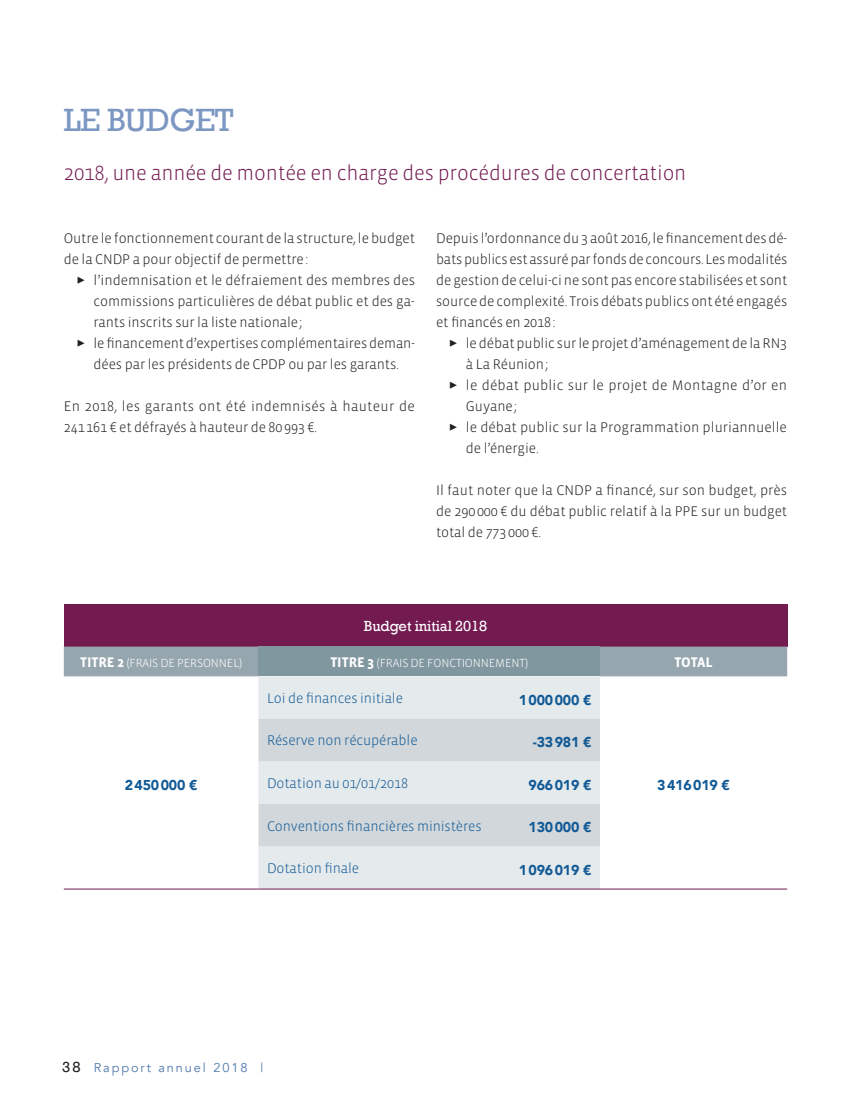
<style>
.page{position:relative;width:851px;height:1106px;background:#fff}
.page>*{position:absolute;margin:0;border:0;box-sizing:border-box;transform-origin:0 0}
.TXT_COURANT{font:33px "Rockwell";letter-spacing:-.02em;color:#7c97c2}
.TXT_COURANT-2{font:300 21px "Vista Sans";letter-spacing:-.01em;color:#731a51}
.TXT_COURANT-3{font:15px "Rockwell";letter-spacing:-.01em;color:#fff}
.TXT_COURANT-4{font:300 14.25px/21px "Vista Sans";letter-spacing:-.01em;color:#231f20}
.TXT_COURANT-5{font:300 14.25px "Vista Sans";letter-spacing:-.01em;color:#125a96}
.TXT_COURANT-6{font:300 14.25px/21px "Vista Sans";letter-spacing:.02em;color:#231f20}
.TXT_COURANT-7{font:900 14.25px "Avenir";letter-spacing:-.01em;color:#125a96}
.TXT_COURANT-8{font:300 14.25px/21px "Vista Sans";letter-spacing:.015em;color:#231f20}
.TXT_COURANT-9{font:700 14.25px "Vista Sans";letter-spacing:-.01em;color:#fff}
.t1{font:12.75px "Avenir";letter-spacing:.15em;color:#517aae}
.TXT_COURANT-10{font:300 12px "Vista Sans";letter-spacing:-.01em;color:#fff}
.s1{font-weight:700;font-size:14.25px}
.s2{font-family:"Rockwell";font-size:15px;color:#231f20}
</style>
<div class="page">
<div style="left:64px;top:604px;width:723px;height:42px;background:#731a51"></div>
<div style="left:64px;top:646px;width:723px;height:30px;background:#96a6ae"></div>
<div style="left:258px;top:646px;width:342px;height:30px;background:#81979f"></div>
<div style="left:258px;top:676px;width:342px;height:212px;background:#e5eaec"></div>
<svg style="left:258px;top:719px;width:342px;height:127px;background:#d7dde0"></svg>
<hr style="left:64px;top:888px;width:194px;height:1px;background:#731a51">
<hr style="left:600px;top:888px;width:187px;height:1px;background:#731a51">
<hr style="left:258px;top:888px;width:238px;height:1px;background:#731a51">
<hr style="left:496px;top:888px;width:104px;height:1px;background:#731a51">
<p class="TXT_COURANT" style="left:64px;top:101px;width:171px">LE BUDGET</p>
<p class="TXT_COURANT-2" style="left:64px;top:162px;width:624px">2018, une année de montée en charge des procédures de concertation</p>
<p class="TXT_COURANT-4" style="left:64px;top:228px;width:352px">Outre le fonctionnement courant de la structure, le budget de la CNDP a pour objectif de permettre:</p>
<p class="TXT_COURANT-4" style="left:94px;top:270px;width:323px;text-align:justify;text-indent:-17px">✓ l’indemnisation et le défraiement des membres des commissions particulières de débat public et des ga&shy;rants inscrits sur la liste nationale;</p>
<p class="TXT_COURANT-4" style="left:77px;top:333px;width:340px;text-align:center">✓ lefinancementd’expertises complémentairesdeman&shy;dées par les présidents de CPDP ou par les garants.</p>
<p class="TXT_COURANT-6" style="left:64px;top:396px;width:352px">En 2018, les garants ont été indemnisés à hauteur de<br>241161 € et défrayés à hauteur de 80993 €.</p>
<p class="TXT_COURANT-4" style="left:436px;top:228px;width:352px;text-align:justify">Depuis l’ordonnancedu3 août 2016,lefinancementdesdé&shy;bats publics est assuré par fonds de concours. Les modalités de gestion de celui-ci ne sont pas encore stabilisées et sont source de complexité. Trois débats publics ont été engagés et financés en 2018:</p>
<p class="TXT_COURANT-4" style="left:466px;top:333px;width:323px;text-indent:-17px">✓ le débat public sur le projet d’aménagement de la RN3 à La Réunion;</p>
<p class="TXT_COURANT-8" style="left:466px;top:375px;width:322px;text-indent:-17px">✓ le débat public sur le projet de Montagne d’or en<br>Guyane;</p>
<p class="TXT_COURANT-4" style="left:466px;top:417px;width:322px;text-indent:-17px">✓ le débat public sur la Programmation pluriannuelle de l’énergie.</p>
<p class="TXT_COURANT-4" style="left:436px;top:480px;width:352px;text-align:justify">Il faut noter que la CNDP a financé, sur son budget, près de 290000 € du débat public relatif à la PPE sur un budget total de 773000 €.</p>
<p class="TXT_COURANT-3" style="left:364px;top:617px;width:125px">Budget initial 2018</p>
<p class="TXT_COURANT-10" style="left:80px;top:656px;width:163px"><span class="s1">TITRE 2</span> (FRAIS DE PERSONNEL)</p>
<p class="TXT_COURANT-10" style="left:330px;top:656px;width:199px"><span class="s1">TITRE 3</span> (FRAIS DE FONCTIONNEMENT)</p>
<p class="TXT_COURANT-9" style="left:674px;top:654px;width:40px">TOTAL</p>
<p class="TXT_COURANT-7" style="left:125px;top:772px;width:74px">2450000 €</p>
<p class="TXT_COURANT-5" style="left:267px;top:691px;width:137px">Loi de finances initiale</p>
<p class="TXT_COURANT-7" style="left:518px;top:687px;width:74px">1000000 €</p>
<p class="TXT_COURANT-5" style="left:267px;top:733px;width:152px">Réserve non récupérable</p>
<p class="TXT_COURANT-7" style="left:532px;top:730px;width:60px">-33981 €</p>
<p class="TXT_COURANT-5" style="left:267px;top:776px;width:142px">Dotation au 01/01/2018</p>
<p class="TXT_COURANT-7" style="left:528px;top:772px;width:64px">966019 €</p>
<p class="TXT_COURANT-5" style="left:267px;top:818px;width:216px">Conventions financières ministères</p>
<p class="TXT_COURANT-7" style="left:528px;top:815px;width:64px">130000 €</p>
<p class="TXT_COURANT-5" style="left:267px;top:861px;width:94px">Dotation finale</p>
<p class="TXT_COURANT-7" style="left:518px;top:857px;width:74px">1096019 €</p>
<p class="TXT_COURANT-7" style="left:657px;top:772px;width:74px">3416019 €</p>
<p class="t1" style="left:62px;top:1060px;width:203px"><span class="s2">38</span> Rapport annuel 2018 |</p>
</div>
